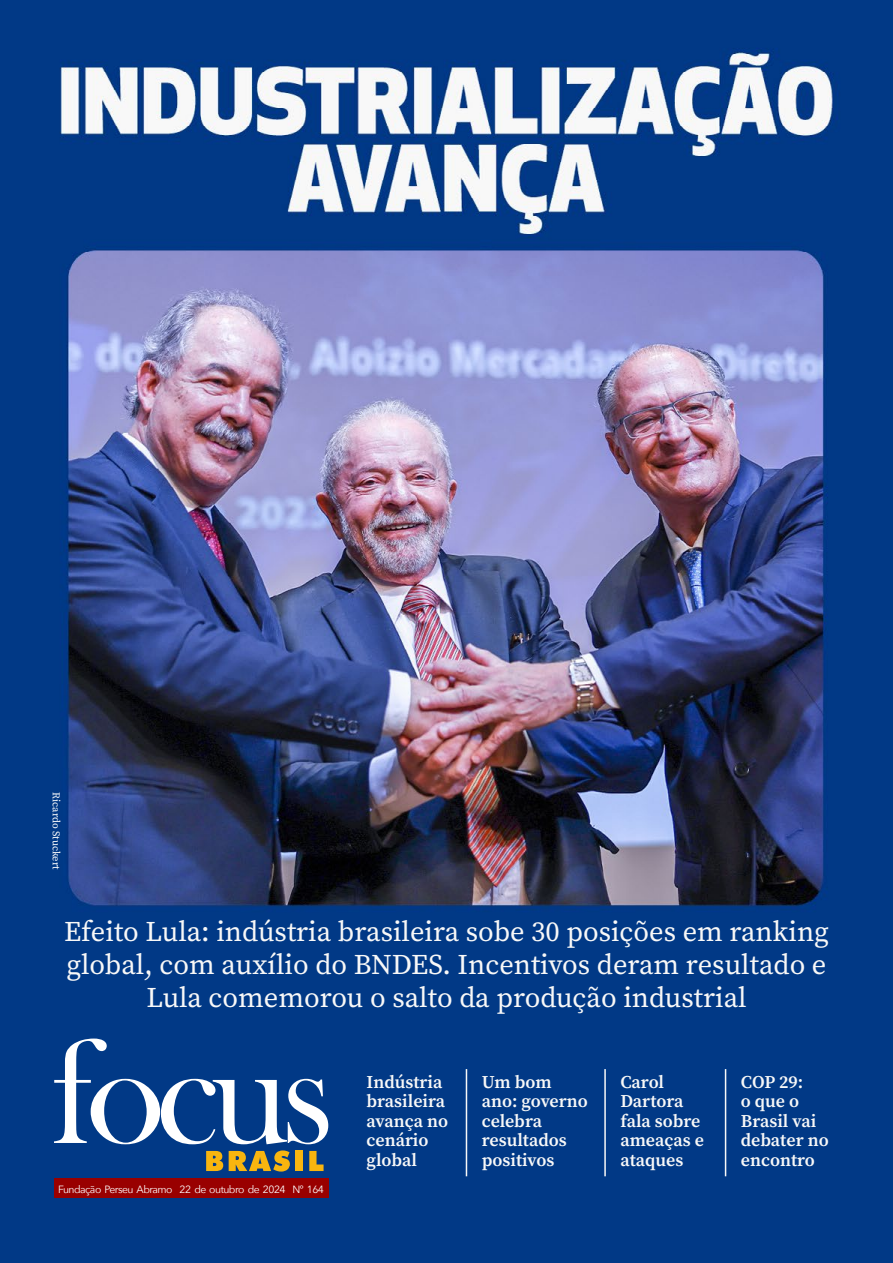
<style>
.page{position:relative;width:893px;height:1263px;background:#fff}
.page>*{position:absolute;margin:0;border:0;box-sizing:border-box;transform-origin:0 0}
.t1{font:28.5px/33px "Source Serif Pro";color:#f8f8f8;text-align:center}
.t2{font:600 18px/19.5px "Source Serif Pro";color:#f8f8f8}
.t3{font:10.5px "Avenir Next";letter-spacing:-.05em;color:#fff}
.t4{font:10.5px "Source Serif Pro";color:#fff}
</style>
<div class="page">
<img style="left:0;top:0;width:893px;height:1263px">
<hr style="left:604px;top:1069px;width:2px;height:107px;background:#f8f8f8">
<hr style="left:725px;top:1069px;width:1px;height:107px;background:#f8f8f8">
<hr style="left:466px;top:1069px;width:1px;height:107px;background:#f8f8f8">
<div style="left:54px;top:1179px;width:274px;height:19px;background:#900"></div>
<svg style="left:54px;top:1038px;width:274px;height:106px"></svg>
<svg style="left:206px;top:1151px;width:17px;height:20px"></svg>
<svg style="left:229px;top:1150px;width:61px;height:21px"></svg>
<div style="left:295px;top:1151px;width:8px;height:20px;background:#f8b50f"></div>
<svg style="left:309px;top:1151px;width:15px;height:20px"></svg>
<p class="t4" style="left:63px;top:792px;width:79px;rotate:90deg">Ricardo Stuckert</p>
<h1 class="t1" style="left:64px;top:915px;width:766px">Efeito Lula: indústria brasileira sobe 30 posições em ranking global, com auxílio do BNDES. Incentivos deram resultado e<br>Lula comemorou o salto da produção industrial</h1>
<p class="t3" style="left:58px;top:1181px;width:267px">Fundação Perseu Abramo 22 de outubro de 2024 Nº 164</p>
<p class="t2" style="left:367px;top:1072px;width:83px">Indústria brasileira avança no cenário global</p>
<p class="t2" style="left:482px;top:1072px;width:108px">Um bom ano: governo celebra resultados positivos</p>
<p class="t2" style="left:620px;top:1072px;width:85px">Carol<br>Dartora fala sobre ameaças e ataques</p>
<p class="t2" style="left:741px;top:1072px;width:89px">COP 29:<br>o que o<br>Brasil vai debater no encontro</p>
</div>
